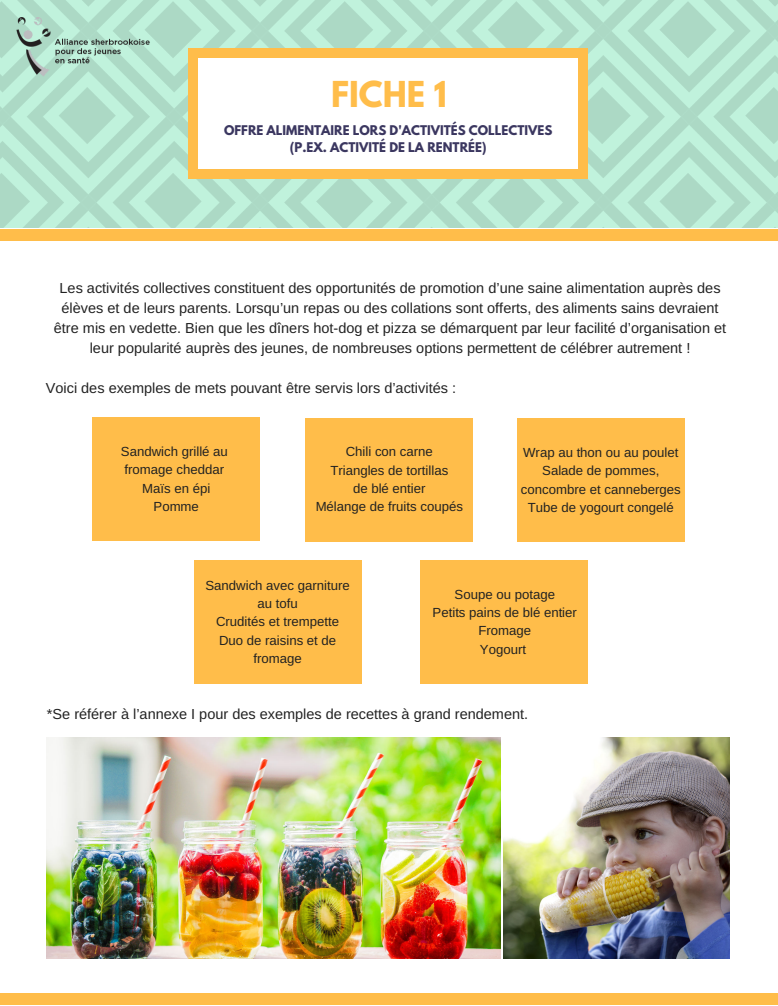
<style>
.page{position:relative;width:778px;height:1006px;background:#fff}
.page>*{position:absolute;margin:0;border:0;box-sizing:border-box;transform-origin:0 0}
.t1{font:700 31.65px "League Spartan";color:#ffbd4a}
.t2{font:14.5px/20.2px "Arimo";color:#222;text-align:center}
.t3{font:13.2px/18.4px "Arimo";color:#222;text-align:center}
.t4{font:700 11.85px/16.5px "League Spartan";color:#3b3760;text-align:center}
</style>
<div class="page">
<img style="left:0;top:0;width:777px;height:228px">
<div style="left:0;top:993px;width:777px;height:12px;background:#ffbd4a"></div>
<div style="left:0;top:229px;width:777px;height:12px;background:#ffbd4a"></div>
<div style="left:189px;top:55px;width:397px;height:117px;background:#fff"></div>
<div style="left:578px;top:169px;width:9px;height:9px;background:#ffbd4a"></div>
<div style="left:188px;top:57px;width:10px;height:113px;background:#ffbd4a"></div>
<div style="left:188px;top:169px;width:10px;height:9px;background:#ffbd4a"></div>
<div style="left:578px;top:57px;width:9px;height:113px;background:#ffbd4a"></div>
<div style="left:197px;top:169px;width:382px;height:9px;background:#ffbd4a"></div>
<div style="left:578px;top:48px;width:9px;height:9px;background:#ffbd4a"></div>
<div style="left:188px;top:48px;width:10px;height:9px;background:#ffbd4a"></div>
<div style="left:197px;top:48px;width:382px;height:9px;background:#ffbd4a"></div>
<img style="left:16px;top:18px;width:137px;height:60px">
<img style="left:46px;top:737px;width:454px;height:221px">
<img style="left:503px;top:737px;width:226px;height:221px">
<div style="left:92px;top:417px;width:168px;height:124px;background:#ffbd4a"></div>
<div style="left:516px;top:418px;width:168px;height:124px;background:#ffbd4a"></div>
<div style="left:305px;top:418px;width:168px;height:124px;background:#ffbd4a"></div>
<div style="left:194px;top:560px;width:167px;height:124px;background:#ffbd4a"></div>
<div style="left:420px;top:560px;width:168px;height:124px;background:#ffbd4a"></div>
<h1 class="t1" style="left:331px;top:78px;width:117px">FICHE 1</h1>
<p class="t4" style="left:224px;top:124px;width:329px">OFFRE ALIMENTAIRE LORS D'ACTIVITÉS COLLECTIVES (P.EX. ACTIVITÉ DE LA RENTRÉE)</p>
<p class="t2" style="left:54px;top:277px;width:673px">Les activités collectives constituent des opportunités de promotion d’une saine alimentation auprès des élèves et de leurs parents. Lorsqu’un repas ou des collations sont offerts, des aliments sains devraient être mis en vedette. Bien que les dîners hot-dog et pizza se démarquent par leur facilité d’organisation et leur popularité auprès des jeunes, de nombreuses options permettent de célébrer autrement !</p>
<p class="t2" style="left:46px;top:378px;width:411px">Voici des exemples de mets pouvant être servis lors d’activités :</p>
<p class="t3" style="left:121px;top:442px;width:108px">Sandwich grillé au fromage cheddar<br>Maïs en épi<br>Pomme</p>
<p class="t3" style="left:315px;top:442px;width:149px">Chili con carne<br>Triangles de tortillas<br>de blé entier<br>Mélange de fruits coupés</p>
<p class="t3" style="left:520px;top:443px;width:161px">Wrap au thon ou au poulet<br>Salade de pommes, concombre et canneberges<br>Tube de yogourt congelé</p>
<p class="t3" style="left:205px;top:576px;width:146px">Sandwich avec garniture au tofu<br>Crudités et trempette<br>Duo de raisins et de fromage</p>
<p class="t3" style="left:432px;top:585px;width:146px">Soupe ou potage<br>Petits pains de blé entier<br>Fromage<br>Yogourt</p>
<p class="t2" style="left:47px;top:703px;width:482px">*Se référer à l’annexe I pour des exemples de recettes à grand rendement.</p>
</div>
